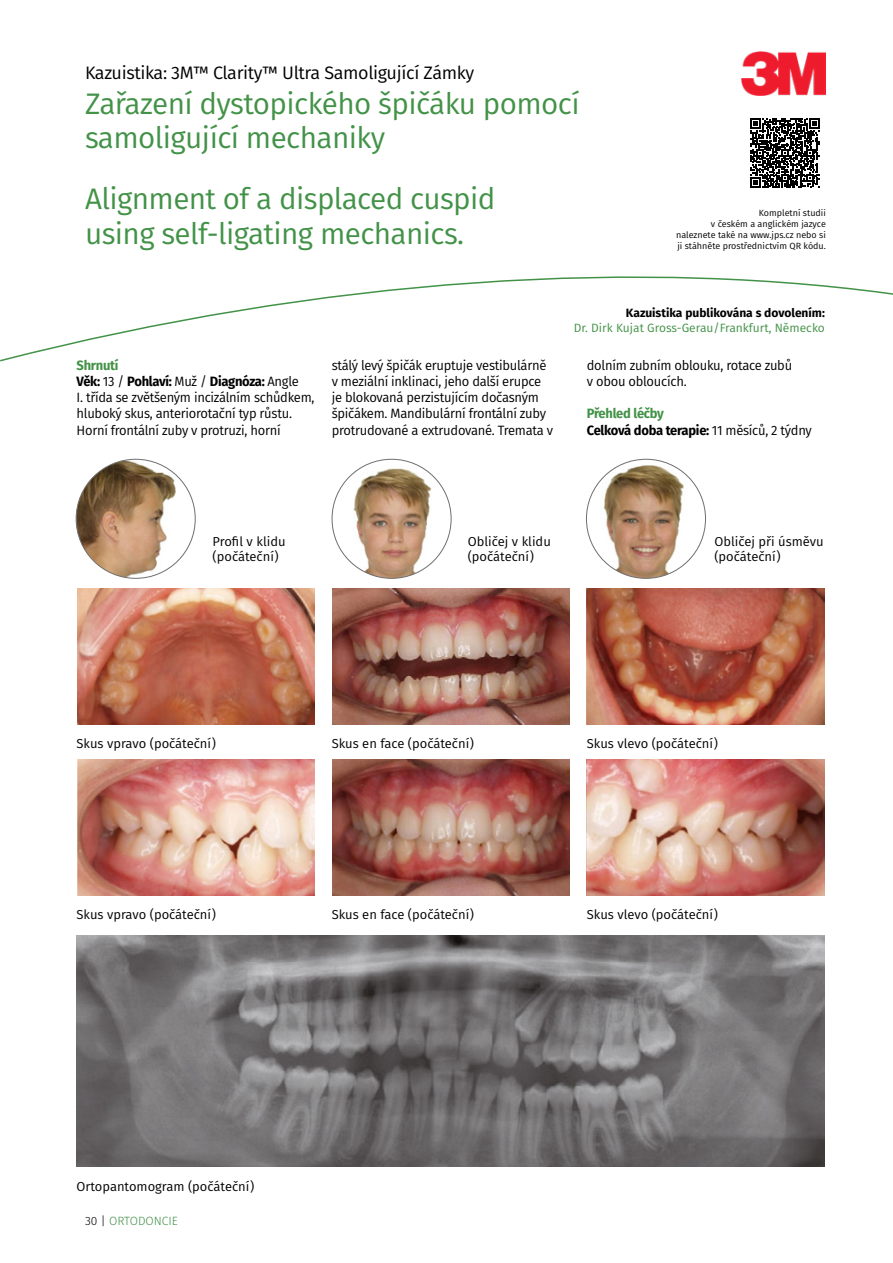
<style>
.page{position:relative;width:893px;height:1263px;background:#fff}
.page>*{position:absolute;margin:0;border:0;box-sizing:border-box;transform-origin:0 0}
.t1{font:29.7px/34.3px "Fira Sans";letter-spacing:-.02em;color:#429247}
.t2{font:18px "Fira Sans";letter-spacing:-.02em;color:#000}
.t3{font:13.5px/16.2px "Fira Sans";letter-spacing:-.02em;color:#000;scale:.96 1}
.t4{font:700 13.5px/16.2px "Fira Sans";letter-spacing:-.02em;color:#000;scale:.96 1}
.t5{font:13.05px/15.6px "Fira Sans";color:#000}
.t6{font:12px "Fira Sans";color:#429247}
.t7{font:700 12px "Fira Sans";color:#000}
.t8{font:300 12px "Fira Sans";color:#429247}
.t9{font:9px/10.8px "Fira Sans";color:#000;text-align:right}
.s1{font-weight:700;color:#429247}
.s2{font-weight:700}
.s3{color:#429247}
.s4{font-weight:400}
.s5{color:#000}
</style>
<div class="page">
<svg style="left:0;top:276px;width:893px;height:86px"></svg>
<img style="left:742px;top:51px;width:84px;height:44px">
<svg style="left:750px;top:118px;width:70px;height:70px"></svg>
<img style="left:77px;top:935px;width:748px;height:231px">
<img style="left:77px;top:588px;width:238px;height:136px">
<img style="left:77px;top:760px;width:238px;height:136px">
<img style="left:332px;top:588px;width:238px;height:136px">
<img style="left:332px;top:760px;width:238px;height:136px">
<img style="left:587px;top:588px;width:238px;height:136px">
<img style="left:587px;top:760px;width:238px;height:136px">
<img style="left:76px;top:459px;width:119px;height:119px;border-radius:60px">
<img style="left:332px;top:459px;width:119px;height:119px;border-radius:60px">
<img style="left:586px;top:459px;width:119px;height:119px;border-radius:60px">
<h2 class="t2" style="left:85px;top:60px;width:391px">Kazuistika: 3M™ Clarity™ Ultra Samoligující Zámky</h2>
<h1 class="t1" style="left:85px;top:86px;width:496px">Zařazení dystopického špičáku pomocí samoligující mechaniky</h1>
<h1 class="t1" style="left:85px;top:181px;width:412px">Alignment of a displaced cuspid using self-ligating mechanics.</h1>
<p class="t9" style="left:676px;top:207px;width:151px">Kompletní studii<br>v českém a anglickém jazyce naleznete také na www.jps.cz nebo si ji stáhněte prostřednictvím QR kódu.</p>
<p class="t7" style="left:626px;top:303px;width:200px">Kazuistika publikována s dovolením:</p>
<p class="t6" style="left:574px;top:319px;width:253px">Dr. Dirk Kujat Gross-Gerau/Frankfurt, Německo</p>
<p class="t3" style="left:77px;top:357px;width:249px"><span class="s1">Shrnutí<br></span><span class="s2">Věk:</span> 13 / <span class="s2">Pohlaví:</span> Muž / <span class="s2">Diagnóza:</span> Angle<br>I. třída se zvětšeným incizálním schůdkem, hluboký skus, anteriorotační typ růstu.<br>Horní frontální zuby v protruzi, horní</p>
<p class="t3" style="left:332px;top:357px;width:232px">stálý levý špičák eruptuje vestibulárně v meziální inklinaci, jeho další erupce je blokovaná perzistujícím dočasným špičákem. Mandibulární frontální zuby protrudované a extrudované. Tremata v</p>
<p class="t3" style="left:587px;top:357px;width:215px">dolním zubním oblouku, rotace zubů v obou obloucích.</p>
<p class="t4" style="left:587px;top:405px;width:236px"><span class="s3">Přehled léčby<br></span>Celková doba terapie: <span class="s4">11 měsíců, 2 týdny</span></p>
<p class="t5" style="left:213px;top:533px;width:75px">Profil v klidu (počáteční)</p>
<p class="t5" style="left:468px;top:533px;width:85px">Obličej v klidu (počáteční)</p>
<p class="t5" style="left:714px;top:533px;width:111px">Obličej při úsměvu (počáteční)</p>
<p class="t5" style="left:77px;top:736px;width:141px">Skus vpravo (počáteční)</p>
<p class="t5" style="left:77px;top:906px;width:141px">Skus vpravo (počáteční)</p>
<p class="t5" style="left:332px;top:736px;width:144px">Skus en face (počáteční)</p>
<p class="t5" style="left:332px;top:906px;width:144px">Skus en face (počáteční)</p>
<p class="t5" style="left:77px;top:1178px;width:179px">Ortopantomogram (počáteční)</p>
<p class="t8" style="left:85px;top:1212px;width:95px"><span class="s5">30 |</span> ORTODONCIE</p>
<p class="t5" style="left:587px;top:736px;width:133px">Skus vlevo (počáteční)</p>
<p class="t5" style="left:587px;top:906px;width:133px">Skus vlevo (počáteční)</p>
</div>
